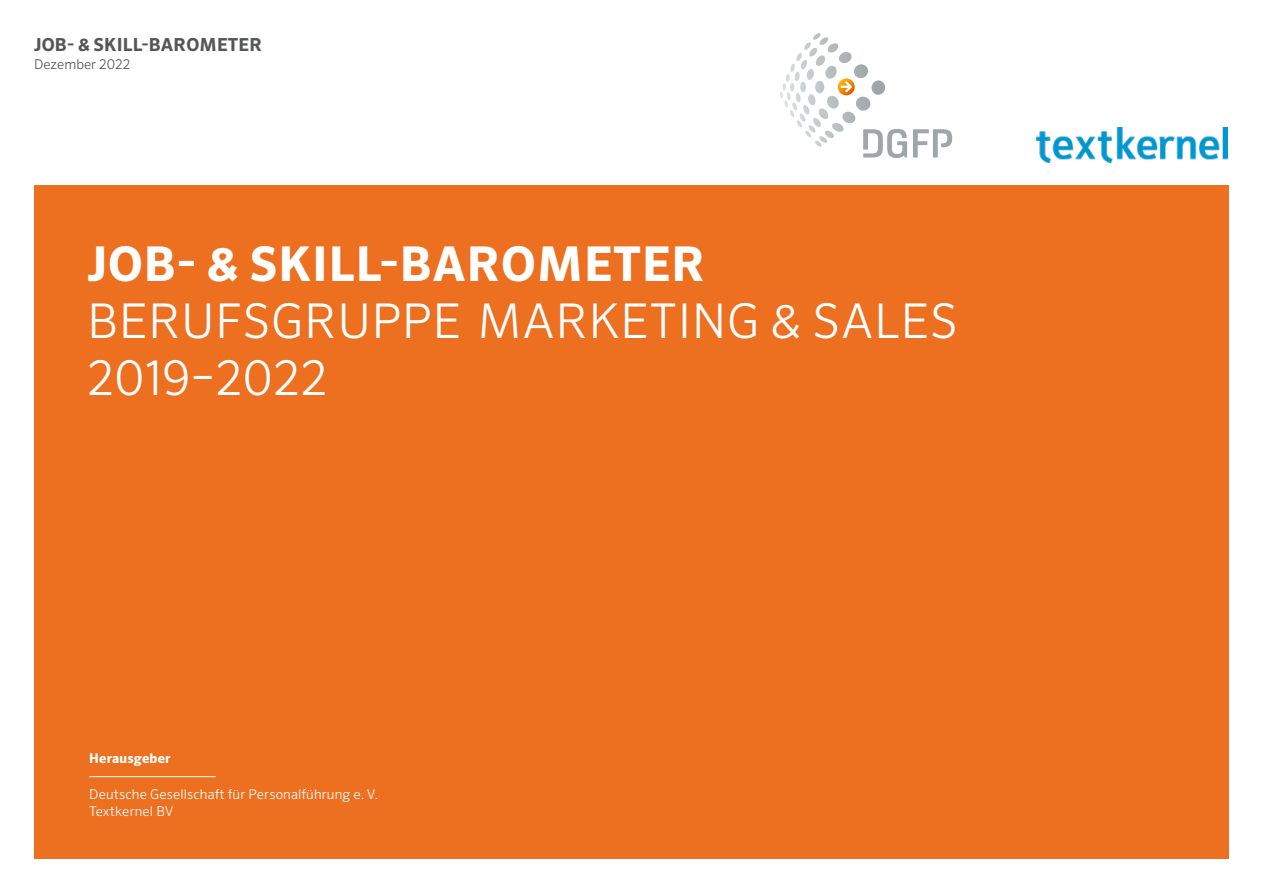
<style>
.page{position:relative;width:1263px;height:893px;background:#fff}
.page>*{position:absolute;margin:0;border:0;box-sizing:border-box;transform-origin:0 0}
.Titel{font:300 48px/57.4px "Sero Pro";letter-spacing:.02em;color:#fff}
.Titel-2{font:700 48px "Sero Pro";letter-spacing:.02em;color:#fff}
.t1{font:700 18px "Sero Pro";letter-spacing:.01em;color:#555756}
.copy{font:300 13.5px/17px "Sero Pro";letter-spacing:.01em;color:#fff}
.t2{font:300 13.5px "Sero Pro";color:#555756}
.copy-2{font:700 13.5px "Sero Pro";letter-spacing:.01em;color:#fff}
</style>
<div class="page">
<div style="left:34px;top:185px;width:1195px;height:674px;background:#ed6f20"></div>
<svg style="left:780px;top:33px;width:105px;height:66px"></svg>
<svg style="left:913px;top:129px;width:39px;height:28px"></svg>
<svg style="left:863px;top:129px;width:44px;height:29px"></svg>
<img style="left:1037px;top:127px;width:191px;height:35px">
<hr style="left:89px;top:776px;width:127px;height:1px;background:#fff">
<p class="t1" style="left:34px;top:34px;width:229px">JOB- &amp; SKILL-BAROMETER</p>
<p class="t2" style="left:34px;top:56px;width:98px">Dezember 2022</p>
<p class="Titel-2" style="left:87px;top:234px;width:619px">JOB- &amp; SKILL-BAROMETER</p>
<p class="Titel" style="left:87px;top:292px;width:872px">BERUFSGRUPPE MARKETING &amp; SALES<br>2019–2022</p>
<p class="copy-2" style="left:89px;top:750px;width:83px">Herausgeber</p>
<p class="copy" style="left:89px;top:786px;width:290px">Deutsche Gesellschaft für Personalführung e.V.<br>Textkernel BV</p>
</div>
